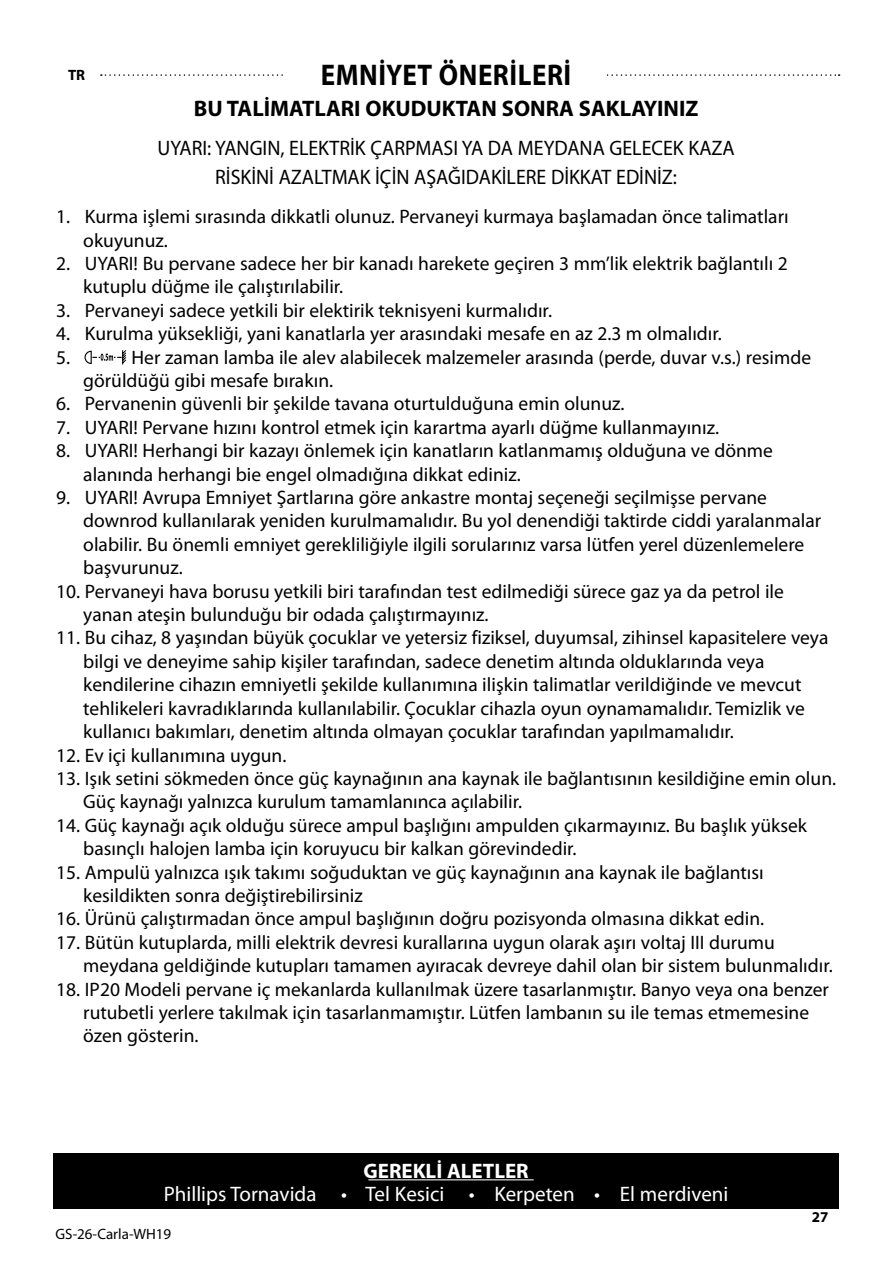
<style>
.page{position:relative;width:893px;height:1263px;background:#fff}
.page>*{position:absolute;margin:0;border:0;box-sizing:border-box;transform-origin:0 0}
.t1{font:700 30px "Myriad Pro";letter-spacing:.02em;color:#000;scale:.9 1}
.t2{font:700 22.5px "Myriad Pro";color:#000}
.t3{font:21px/29px "Myriad Pro";color:#000;text-align:center;scale:.95 1}
.t4{font:21px "Myriad Pro";color:#fff}
.t5{font:700 21px "Myriad Pro";color:#fff}
.t6{font:19.5px/23.4px "Myriad Pro";color:#000}
.t7{font:15px "Myriad Pro";color:#000}
.t8{font:700 15px "Myriad Pro";color:#000}
</style>
<div class="page">
<div style="left:54px;top:1154px;width:785px;height:55px;background:#000"></div>
<hr style="left:368px;top:1179px;width:166px;height:1px;background:#fff">
<svg style="left:101px;top:74px;width:739px;height:2px"></svg>
<div style="left:286px;top:54px;width:320px;height:39px;background:#fff"></div>
<svg style="left:85px;top:350px;width:41px;height:14px"></svg>
<p class="t8" style="left:68px;top:65px;width:19px">TR</p>
<h1 class="t1" style="left:321px;top:55px;width:280px">EMNİYET ÖNERİLERİ</h1>
<p class="t2" style="left:194px;top:93px;width:506px">BU TALİMATLARI OKUDUKTAN SONRA SAKLAYINIZ</p>
<p class="t3" style="left:158px;top:133px;width:609px">UYARI: YANGIN, ELEKTRİK ÇARPMASI YA DA MEYDANA GELECEK KAZA<br>RİSKİNİ AZALTMAK İÇİN AŞAĞIDAKİLERE DİKKAT EDİNİZ:</p>
<p class="t6" style="left:83px;top:205px;width:707px;text-indent:-27px">1. Kurma işlemi sırasında dikkatli olunuz. Pervaneyi kurmaya başlamadan önce talimatları okuyunuz.</p>
<p class="t6" style="left:83px;top:251px;width:706px;text-indent:-27px">2. UYARI! Bu pervane sadece her bir kanadı harekete geçiren 3 mm’lik elektrik bağlantılı 2 kutuplu düğme ile çalıştırılabilir.</p>
<p class="t6" style="left:56px;top:298px;width:497px">3. Pervaneyi sadece yetkili bir elektirik teknisyeni kurmalıdır.</p>
<p class="t6" style="left:56px;top:322px;width:667px">4. Kurulma yüksekliği, yani kanatlarla yer arasındaki mesafe en az 2.3 m olmalıdır.<br>5.</p>
<p class="t6" style="left:83px;top:345px;width:729px;text-indent:48px">Her zaman lamba ile alev alabilecek malzemeler arasında (perde, duvar v.s.) resimde görüldüğü gibi mesafe bırakın.</p>
<p class="t6" style="left:56px;top:392px;width:570px">6. Pervanenin güvenli bir şekilde tavana oturtulduğuna emin olunuz.</p>
<p class="t6" style="left:56px;top:415px;width:664px">7. UYARI! Pervane hızını kontrol etmek için karartma ayarlı düğme kullanmayınız.</p>
<p class="t6" style="left:83px;top:439px;width:691px;text-indent:-27px">8. UYARI! Herhangi bir kazayı önlemek için kanatların katlanmamış olduğuna ve dönme alanında herhangi bie engel olmadığına dikkat ediniz.</p>
<p class="t6" style="left:83px;top:485px;width:739px;text-indent:-27px">9. UYARI! Avrupa Emniyet Şartlarına göre ankastre montaj seçeneği seçilmişse pervane downrod kullanılarak yeniden kurulmamalıdır. Bu yol denendiği taktirde ciddi yaralanmalar olabilir. Bu önemli emniyet gerekliliğiyle ilgili sorularınız varsa lütfen yerel düzenlemelere başvurunuz.</p>
<p class="t6" style="left:83px;top:579px;width:702px;text-indent:-27px">10. Pervaneyi hava borusu yetkili biri tarafından test edilmediği sürece gaz ya da petrol ile yanan ateşin bulunduğu bir odada çalıştırmayınız.</p>
<p class="t6" style="left:83px;top:626px;width:747px;text-indent:-27px">11. Bu cihaz, 8 yaşından büyük çocuklar ve yetersiz fiziksel, duyumsal, zihinsel kapasitelere veya bilgi ve deneyime sahip kişiler tarafından, sadece denetim altında olduklarında veya kendilerine cihazın emniyetli şekilde kullanımına ilişkin talimatlar verildiğinde ve mevcut tehlikeleri kavradıklarında kullanılabilir. Çocuklar cihazla oyun oynamamalıdır. Temizlik ve kullanıcı bakımları, denetim altında olmayan çocuklar tarafından yapılmamalıdır.</p>
<p class="t6" style="left:56px;top:743px;width:232px">12. Ev içi kullanımına uygun.</p>
<p class="t6" style="left:83px;top:766px;width:754px;text-indent:-27px">13. Işık setini sökmeden önce güç kaynağının ana kaynak ile bağlantısının kesildiğine emin olun.<br>Güç kaynağı yalnızca kurulum tamamlanınca açılabilir.</p>
<p class="t6" style="left:83px;top:813px;width:725px;text-indent:-27px">14. Güç kaynağı açık olduğu sürece ampul başlığını ampulden çıkarmayınız. Bu başlık yüksek basınçlı halojen lamba için koruyucu bir kalkan görevindedir.</p>
<p class="t6" style="left:83px;top:860px;width:682px;text-indent:-27px">15. Ampulü yalnızca ışık takımı soğuduktan ve güç kaynağının ana kaynak ile bağlantısı kesildikten sonra değiştirebilirsiniz</p>
<p class="t6" style="left:56px;top:907px;width:710px">16. Ürünü çalıştırmadan önce ampul başlığının doğru pozisyonda olmasına dikkat edin.</p>
<p class="t6" style="left:83px;top:930px;width:751px;text-indent:-27px">17. Bütün kutuplarda, milli elektrik devresi kurallarına uygun olarak aşırı voltaj III durumu meydana geldiğinde kutupları tamamen ayıracak devreye dahil olan bir sistem bulunmalıdır.</p>
<p class="t6" style="left:83px;top:977px;width:747px;text-indent:-27px">18. IP20 Modeli pervane iç mekanlarda kullanılmak üzere tasarlanmıştır. Banyo veya ona benzer rutubetli yerlere takılmak için tasarlanmamıştır. Lütfen lambanın su ile temas etmemesine özen gösterin.</p>
<p class="t5" style="left:364px;top:1157px;width:167px">GEREKLİ ALETLER</p>
<p class="t4" style="left:164px;top:1181px;width:566px">Phillips Tornavida • Tel Kesici • Kerpeten • El merdiveni</p>
<p class="t7" style="left:56px;top:1224px;width:117px">GS-26-Carla-WH19</p>
<p class="t8" style="left:812px;top:1207px;width:18px">27</p>
</div>
